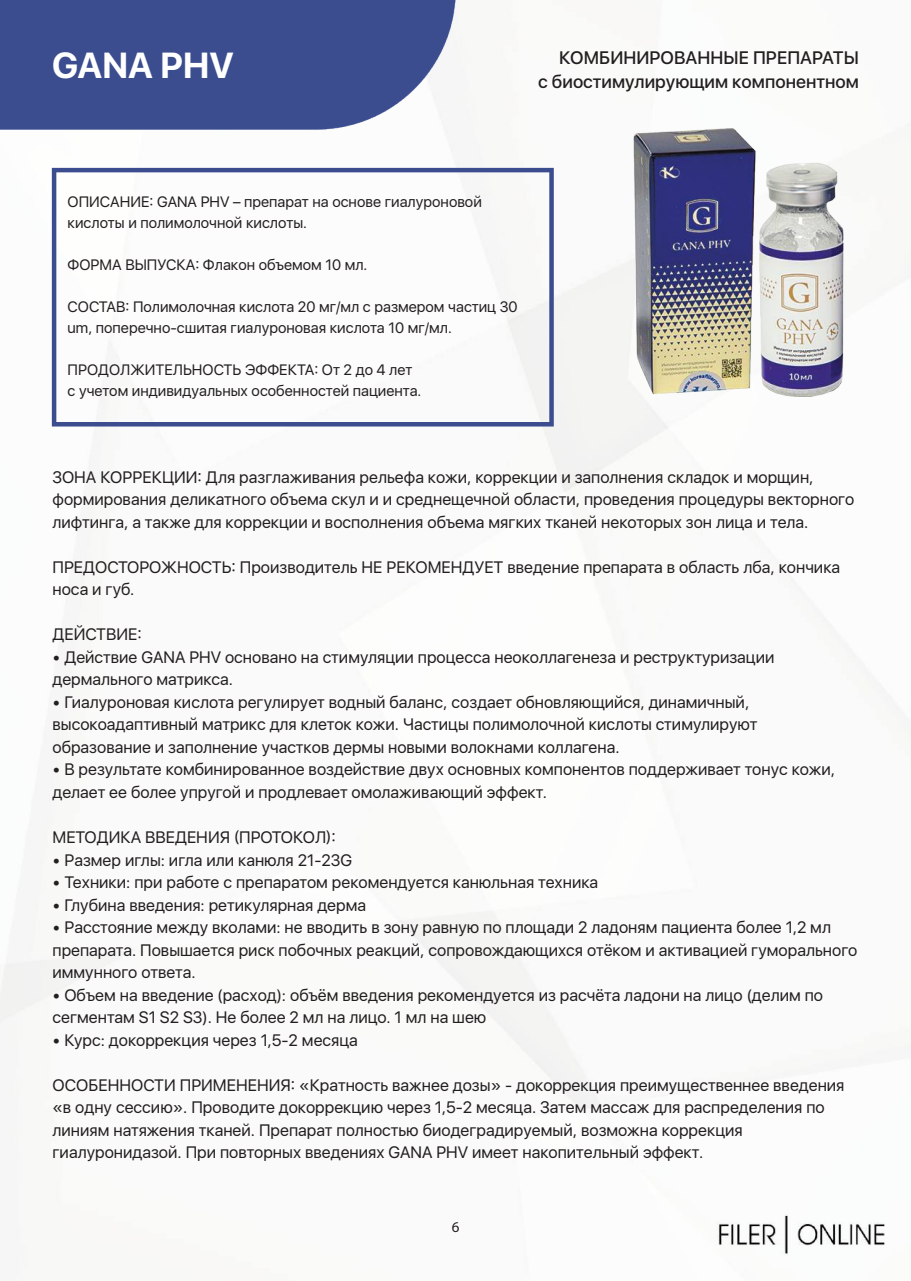
<style>
.page{position:relative;width:911px;height:1281px;background:#fff}
.page>*{position:absolute;margin:0;border:0;box-sizing:border-box;transform-origin:0 0}
.t1{font:700 36px "SFUI Display";color:#fff}
.t2{font:500 18px/24px "SFUI Display";color:#231f20;text-align:right}
.t3{font:16.5px/22.5px "SFUI Display";color:#231f20}
.t4{font:15px/21px "SFUI Display";color:#231f20}
.t5{font:15px "Myriad Pro";color:#231f20}
</style>
<div class="page">
<img style="left:0;top:0;width:456px;height:130px">
<svg style="left:52px;top:168px;width:502px;height:258px"></svg>
<img style="left:634px;top:128px;width:209px;height:268px">
<img style="left:711px;top:1209px;width:176px;height:49px">
<h1 class="t1" style="left:52px;top:40px;width:183px">GANA PHV</h1>
<p class="t2" style="left:538px;top:46px;width:322px">КОМБИНИРОВАННЫЕ ПРЕПАРАТЫ<br>с биостимулирующим компонентном</p>
<p class="t4" style="left:68px;top:192px;width:416px">ОПИСАНИЕ: GANA PHV – препарат на основе гиалуроновой кислоты и полимолочной кислоты.</p>
<p class="t4" style="left:68px;top:255px;width:301px">ФОРМА ВЫПУСКА: Флакон объемом 10 мл.</p>
<p class="t4" style="left:68px;top:297px;width:451px">СОСТАВ: Полимолочная кислота 20 мг/мл с размером частиц 30 um, поперечно-сшитая гиалуроновая кислота 10 мг/мл.</p>
<p class="t4" style="left:68px;top:360px;width:355px">ПРОДОЛЖИТЕЛЬНОСТЬ ЭФФЕКТА: От 2 до 4 лет с учетом индивидуальных особенностей пациента.</p>
<p class="t3" style="left:52px;top:466px;width:803px">ЗОНА КОРРЕКЦИИ: Для разглаживания рельефа кожи, коррекции и заполнения складок и морщин, формирования деликатного объема скул и и среднещечной области, проведения процедуры векторного лифтинга, а также для коррекции и восполнения объема мягких тканей некоторых зон лица и тела.</p>
<p class="t3" style="left:52px;top:556px;width:789px">ПРЕДОСТОРОЖНОСТЬ: Производитель НЕ РЕКОМЕНДУЕТ введение препарата в область лба, кончика носа и губ.</p>
<p class="t3" style="left:52px;top:624px;width:91px">ДЕЙСТВИЕ:</p>
<p class="t3" style="left:52px;top:646px;width:723px">• Действие GANA PHV основано на стимуляции процесса неоколлагенеза и реструктуризации дермального матрикса.</p>
<p class="t3" style="left:52px;top:691px;width:706px">• Гиалуроновая кислота регулирует водный баланс, создает обновляющийся, динамичный, высокоадаптивный матрикс для клеток кожи. Частицы полимолочной кислоты стимулируют образование и заполнение участков дермы новыми волокнами коллагена.</p>
<p class="t3" style="left:52px;top:759px;width:784px">• В результате комбинированное воздействие двух основных компонентов поддерживает тонус кожи, делает ее более упругой и продлевает омолаживающий эффект.</p>
<p class="t3" style="left:52px;top:826px;width:285px">МЕТОДИКА ВВЕДЕНИЯ (ПРОТОКОЛ):</p>
<p class="t3" style="left:52px;top:849px;width:301px">• Размер иглы: игла или канюля 21-23G</p>
<p class="t3" style="left:52px;top:871px;width:547px">• Техники: при работе с препаратом рекомендуется канюльная техника</p>
<p class="t3" style="left:52px;top:894px;width:315px">• Глубина введения: ретикулярная дерма</p>
<p class="t3" style="left:52px;top:916px;width:806px">• Расстояние между вколами: не вводить в зону равную по площади 2 ладоням пациента более 1,2 мл препарата. Повышается риск побочных реакций, сопровождающихся отёком и активацией гуморального иммунного ответа.</p>
<p class="t3" style="left:52px;top:984px;width:772px">• Объем на введение (расход): объём введения рекомендуется из расчёта ладони на лицо (делим по сегментам S1 S2 S3). Не более 2 мл на лицо. 1 мл на шею</p>
<p class="t3" style="left:52px;top:1029px;width:307px">• Курс: докоррекция через 1,5-2 месяца</p>
<p class="t3" style="left:52px;top:1074px;width:793px">ОСОБЕННОСТИ ПРИМЕНЕНИЯ: «Кратность важнее дозы» - докоррекция преимущественнее введения «в одну сессию». Проводите докоррекцию через 1,5-2 месяца. Затем массаж для распределения по линиям натяжения тканей. Препарат полностью биодеградируемый, возможна коррекция гиалуронидазой. При повторных введениях GANA PHV имеет накопительный эффект.</p>
<p class="t5" style="left:452px;top:1217px;width:9px">6</p>
</div>
